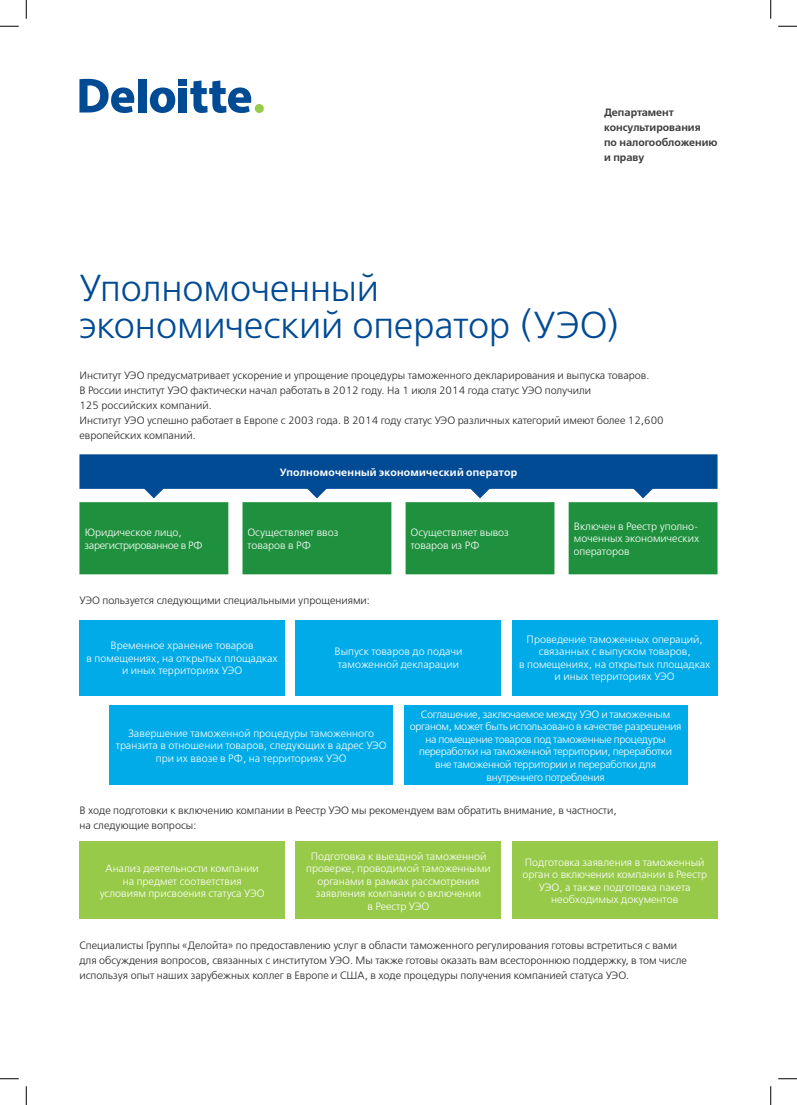
<style>
.page{position:relative;width:797px;height:1105px;background:#fff}
.page>*{position:absolute;margin:0;border:0;box-sizing:border-box;transform-origin:0 0}
.t1{font:300 37.5px/37.5px "Free Set";letter-spacing:-.005em;color:#014a94}
.Body_styles_Body_cop{font:300 10.62px/15px "Free Set";color:#231f20}
.t2{font:300 10.62px/12.5px "Free Set";color:#fff;text-align:center}
.t3{font:300 10.62px/12.5px "Free Set";letter-spacing:-.025em;color:#fff;text-align:center}
.Subhead_styles_B_Sub{font:600 10.62px/15px "Free Set";color:#3e3e3f}
.t4{font:300 10.62px/12.5px "Free Set";letter-spacing:-.03em;color:#fff}
.t5{font:600 10.62px "Free Set";letter-spacing:.02em;color:#fff}
</style>
<div class="page">
<div style="left:138px;top:79px;width:8px;height:33px;background:#014a94"></div>
<svg style="left:150px;top:88px;width:25px;height:25px"></svg>
<div style="left:179px;top:88px;width:8px;height:24px;background:#014a94"></div>
<div style="left:179px;top:79px;width:8px;height:7px;background:#014a94"></div>
<svg style="left:190px;top:81px;width:61px;height:32px"></svg>
<div style="left:255px;top:104px;width:9px;height:9px;background:#97ca49;border-radius:50%"></div>
<svg style="left:79px;top:79px;width:55px;height:34px"></svg>
<div style="left:79px;top:841px;width:206px;height:78px;background:#97ca49"></div>
<div style="left:296px;top:841px;width:205px;height:78px;background:#97ca49"></div>
<div style="left:512px;top:841px;width:205px;height:78px;background:#97ca49"></div>
<div style="left:404px;top:706px;width:283px;height:79px;background:#00abe7"></div>
<div style="left:109px;top:706px;width:284px;height:79px;background:#00abe7"></div>
<div style="left:512px;top:620px;width:205px;height:75px;background:#00abe7"></div>
<div style="left:296px;top:620px;width:205px;height:75px;background:#00abe7"></div>
<div style="left:79px;top:620px;width:206px;height:75px;background:#00abe7"></div>
<svg style="left:79px;top:454px;width:639px;height:121px;background:#388d74"></svg>
<svg style="left:0;top:25px;width:19px;height:2px"></svg>
<svg style="left:778px;top:25px;width:19px;height:2px"></svg>
<svg style="left:0;top:1078px;width:19px;height:1px"></svg>
<svg style="left:778px;top:1078px;width:19px;height:1px"></svg>
<svg style="left:25px;top:0;width:2px;height:19px"></svg>
<svg style="left:25px;top:1086px;width:2px;height:19px"></svg>
<svg style="left:770px;top:0;width:1px;height:19px"></svg>
<svg style="left:770px;top:1086px;width:1px;height:19px"></svg>
<p class="Subhead_styles_B_Sub" style="left:604px;top:105px;width:115px">Департамент консультирования<br>по налогообложению и праву</p>
<p class="t1" style="left:79px;top:270px;width:542px">Уполномоченный экономический оператор (УЭО)</p>
<p class="Body_styles_Body_cop" style="left:79px;top:368px;width:586px">Институт УЭО предусматривает ускорение и упрощение процедуры таможенного декларирования и выпуска товаров.<br>В России институт УЭО фактически начал работать в 2012 году. На 1 июля 2014 года статус УЭО получили<br>125 российских компаний.<br>Институт УЭО успешно работает в Европе с 2003 года. В 2014 году статус УЭО различных категорий имеют более 12,600 европейских компаний.</p>
<p class="t5" style="left:280px;top:465px;width:239px">Уполномоченный экономический оператор</p>
<p class="t4" style="left:85px;top:526px;width:119px">Юридическое лицо, зарегистрированное в РФ</p>
<p class="t2" style="left:410px;top:526px;width:100px;text-align:left">Осуществляет вывоз товаров из РФ</p>
<p class="t2" style="left:573px;top:520px;width:127px;text-align:justify">Включен в Реестр уполно&shy;моченных экономических операторов</p>
<p class="t2" style="left:247px;top:526px;width:93px;text-align:left">Осуществляет ввоз товаров в РФ</p>
<p class="Body_styles_Body_cop" style="left:79px;top:593px;width:292px">УЭО пользуется следующими специальными упрощениями:</p>
<p class="t2" style="left:87px;top:639px;width:193px">Временное хранение товаров<br>в помещениях, на открытых площадках и иных территориях УЭО</p>
<p class="t2" style="left:334px;top:646px;width:129px">Выпуск товаров до подачи таможенной декларации</p>
<p class="t2" style="left:519px;top:633px;width:193px">Проведение таможенных операций, связанных с выпуском товаров,<br>в помещениях, на открытых площадках и иных территориях УЭО</p>
<p class="t2" style="left:116px;top:727px;width:272px">Завершение таможенной процедуры таможенного транзита в отношении товаров, следующих в адрес УЭО при их ввозе в РФ, на территориях УЭО</p>
<p class="t3" style="left:410px;top:708px;width:273px">Соглашение, заключаемое между УЭО и таможенным органом, может быть использовано в качестве разрешения на помещение товаров под таможенные процедуры переработки на таможенной территории, переработки вне таможенной территории и переработки для внутреннего потребления</p>
<p class="Body_styles_Body_cop" style="left:79px;top:803px;width:539px">В ходе подготовки к включению компании в Реестр УЭО мы рекомендуем вам обратить внимание, в частности, на следующие вопросы:</p>
<p class="t2" style="left:100px;top:862px;width:166px">Анализ деятельности компании на предмет соответствия условиям присвоения статуса УЭО</p>
<p class="t2" style="left:306px;top:850px;width:186px">Подготовка к выездной таможенной проверке, проводимой таможенными органами в рамках рассмотрения заявления компании о включении<br>в Реестр УЭО</p>
<p class="t2" style="left:522px;top:856px;width:186px">Подготовка заявления в таможенный орган о включении компании в Реестр<br>УЭО, а также подготовка пакета необходимых документов</p>
<p class="Body_styles_Body_cop" style="left:79px;top:938px;width:609px">Специалисты Группы «Делойта» по предоставлению услуг в области таможенного регулирования готовы встретиться с вами для обсуждения вопросов, связанных с институтом УЭО. Мы также готовы оказать вам всестороннюю поддержку, в том числе используя опыт наших зарубежных коллег в Европе и США, в ходе процедуры получения компанией статуса УЭО.</p>
</div>
